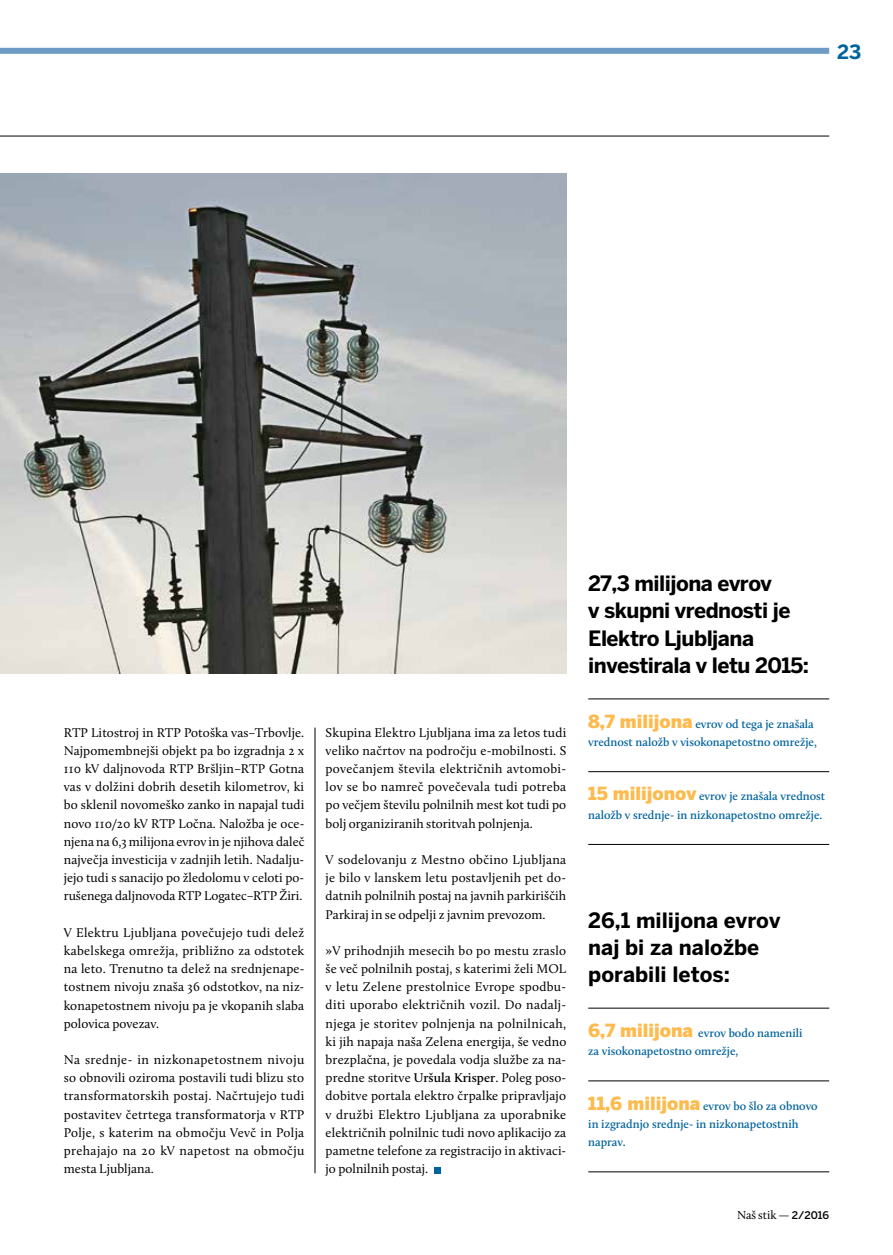
<style>
.page{position:relative;width:893px;height:1255px;background:#fff}
.page>*{position:absolute;margin:0;border:0;box-sizing:border-box;transform-origin:0 0}
.t1{font:700 21px/27.3px "Benton Sans";letter-spacing:-.025em;color:#000}
.t2{font:700 21px/27.3px "Benton Sans";color:#000}
.t3{font:700 19.5px "Benton Sans";color:#00639e}
.t4{font:13.2px/18.1px "Calluna";letter-spacing:.005em;color:#000;text-align:justify}
.t5{font:600 12px/18.1px "Calluna";color:#00639e}
.t6{font:12px "Calluna";color:#000}
.s1{font-weight:600}
.s2{font-family:"Benton Sans";font-weight:900;font-size:18px;color:#fdba4d}
.s3{font-family:"Benton Sans";font-weight:500;font-size:10.5px}
</style>
<div class="page">
<div style="left:0;top:48px;width:829px;height:6px;background:#6e9cc6"></div>
<hr style="left:0;top:136px;width:829px;height:1px;background:#000">
<hr style="left:315px;top:727px;width:1px;height:446px;background:#000">
<div style="left:435px;top:1166px;width:6px;height:7px;background:#00639e"></div>
<img style="left:0;top:174px;width:566px;height:499px">
<hr style="left:588px;top:698px;width:241px;height:1px;background:#000">
<hr style="left:588px;top:771px;width:241px;height:1px;background:#000">
<hr style="left:588px;top:844px;width:241px;height:1px;background:#000">
<hr style="left:588px;top:1007px;width:241px;height:1px;background:#000">
<hr style="left:588px;top:1080px;width:241px;height:1px;background:#000">
<hr style="left:588px;top:1171px;width:241px;height:1px;background:#000">
<h2 class="t3" style="left:837px;top:40px;width:26px">23</h2>
<p class="t4" style="left:64px;top:723px;width:242px">RTP Litostroj in RTP Potoška vas–Trbovlje.<br>Najpomembnejši objekt pa bo izgradnja 2 x 110 kV daljnovoda RTP Bršljin–RTP Gotna vas v dolžini dobrih desetih kilometrov, ki bo sklenil novomeško zanko in napajal tudi novo 110/20 kV RTP Ločna. Naložba je oce&shy;njena na 6,3 milijona evrov in je njihova daleč največja investicija v zadnjih letih. Nadalju&shy;jejo tudi s sanacijo po žledolomu v celoti po&shy;rušenega daljnovoda RTP Logatec–RTP Žiri.</p>
<p class="t4" style="left:64px;top:923px;width:242px">V Elektru Ljubljana povečujejo tudi delež kabelskega omrežja, približno za odstotek na leto. Trenutno ta delež na srednjenape&shy;tostnem nivoju znaša 36 odstotkov, na niz&shy;konapetostnem nivoju pa je vkopanih slaba polovica povezav.</p>
<p class="t4" style="left:64px;top:1050px;width:242px">Na srednje- in nizkonapetostnem nivoju so obnovili oziroma postavili tudi blizu sto transformatorskih postaj. Načrtujejo tudi postavitev četrtega transformatorja v RTP Polje, s katerim na območju Vevč in Polja prehajajo na 20 kV napetost na območju mesta Ljubljana.</p>
<p class="t4" style="left:326px;top:723px;width:242px">Skupina Elektro Ljubljana ima za letos tudi veliko načrtov na področju e-mobilnosti. S povečanjem števila električnih avtomobi&shy;lov se bo namreč povečevala tudi potreba po večjem številu polnilnih mest kot tudi po bolj organiziranih storitvah polnjenja.</p>
<p class="t4" style="left:326px;top:850px;width:242px">V sodelovanju z Mestno občino Ljubljana je bilo v lanskem letu postavljenih pet do&shy;datnih polnilnih postaj na javnih parkiriščih Parkiraj in se odpelji z javnim prevozom.</p>
<p class="t4" style="left:326px;top:941px;width:242px">»V prihodnjih mesecih bo po mestu zraslo še več polnilnih postaj, s katerimi želi MOL v letu Zelene prestolnice Evrope spodbu&shy;diti uporabo električnih vozil. Do nadalj&shy;njega je storitev polnjenja na polnilnicah, ki jih napaja naša Zelena energija, še vedno brezplačna, je povedala vodja službe za na&shy;predne storitve <span class="s1">Uršula Krisper</span>. Poleg poso&shy;dobitve portala elektro črpalke pripravljajo v družbi Elektro Ljubljana za uporabnike električnih polnilnic tudi novo aplikacijo za pametne telefone za registracijo in aktivaci&shy;jo polnilnih postaj.</p>
<h1 class="t1" style="left:588px;top:569px;width:222px">27,3 milijona evrov<br>v skupni vrednosti je<br>Elektro Ljubljana investirala v letu 2015:</h1>
<p class="t5" style="left:588px;top:714px;width:230px"><span class="s2">8,7 milijona</span> evrov od tega je znašala vrednost naložb v visokonapetostno omrežje,</p>
<p class="t5" style="left:588px;top:787px;width:238px"><span class="s2">15 milijonov</span> evrov je znašala vrednost naložb v srednje- in nizkonapetostno omrežje.</p>
<h1 class="t2" style="left:588px;top:906px;width:194px">26,1 milijona evrov naj bi za naložbe porabili letos:</h1>
<p class="t5" style="left:588px;top:1023px;width:216px"><span class="s2">6,7 milijona</span> evrov bodo namenili za visokonapetostno omrežje,</p>
<p class="t5" style="left:588px;top:1096px;width:231px"><span class="s2">11,6 milijona</span> evrov bo šlo za obnovo in izgradnjo srednje- in nizkonapetostnih naprav.</p>
<p class="t6" style="left:737px;top:1207px;width:94px">Naš stik — <span class="s3">2/2016</span></p>
</div>
